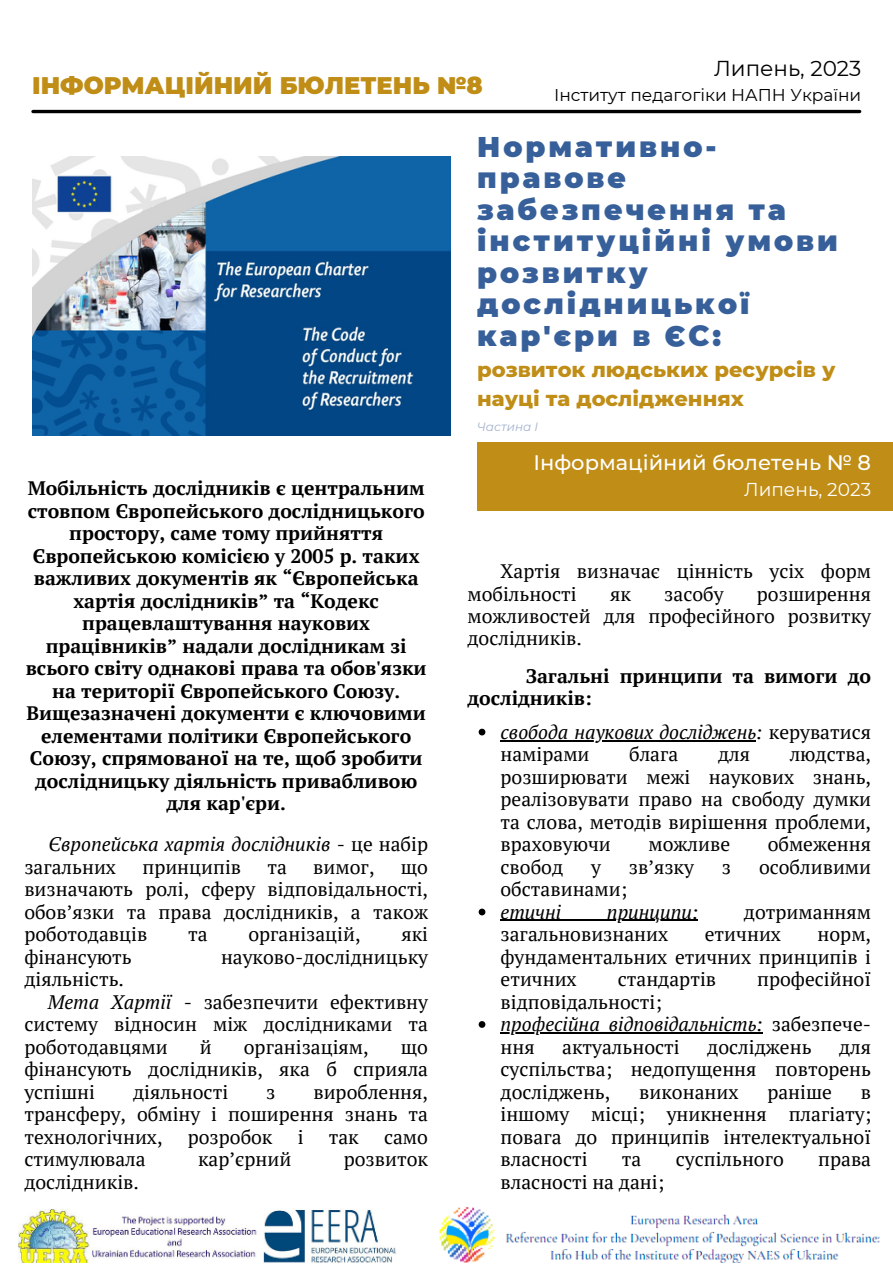
<style>
.page{position:relative;width:893px;height:1264px;background:#fff}
.page>*{position:absolute;margin:0;border:0;box-sizing:border-box;transform-origin:0 0}
.t1{font:900 28.5px/31.5px "Montserrat";letter-spacing:.105em;color:#37609b}
.t2{font:900 24px "Montserrat";color:#c08d16}
.t3{font:21.6px "Montserrat";color:#000}
.t4{font:800 21px/29.2px "Montserrat";color:#c08d16}
.t5{font:500 21px "Montserrat";color:#fff}
.t6{font:19.5px/22.5px "PT Serif";color:#000;text-align:justify}
.t7{font:700 19.5px/22.5px "PT Serif";color:#000;text-align:center}
.t8{font:italic 19.5px/22.5px "PT Serif";color:#000}
.t9{font:18.6px "Montserrat";color:#fff}
.t10{font:17.1px "Montserrat";color:#000}
.t11{font:italic 12px "Montserrat";color:#a4b2cd}
.s1{font-style:normal}
.s2{font-style:italic}
</style>
<div class="page">
<div style="left:477px;top:442px;width:415px;height:68px;background:#c08d16"></div>
<hr style="left:33px;top:110px;width:826px;height:3px;background:#000">
<img style="left:18px;top:1207px;width:862px;height:55px">
<img style="left:32px;top:156px;width:418px;height:279px">
<svg style="left:478px;top:728px;width:7px;height:7px"></svg>
<hr style="left:500px;top:740px;width:256px;height:1px;background:#000">
<svg style="left:478px;top:908px;width:7px;height:7px"></svg>
<hr style="left:500px;top:919px;width:198px;height:2px;background:#000">
<svg style="left:478px;top:1021px;width:7px;height:6px"></svg>
<hr style="left:500px;top:1032px;width:262px;height:1px;background:#000">
<p class="t3" style="left:714px;top:55px;width:149px">Липень, 2023</p>
<p class="t10" style="left:554px;top:84px;width:309px">Інститут педагогіки НАПН України</p>
<p class="t1" style="left:477px;top:131px;width:362px">Нормативно&shy;правове забезпечення та інституційні умови розвитку дослідницької кар'єри в ЄС:</p>
<p class="t4" style="left:477px;top:355px;width:360px">розвиток людських ресурсів у науці та дослідженнях</p>
<p class="t2" style="left:32px;top:71px;width:452px">ІНФОРМАЦІЙНИЙ БЮЛЕТЕНЬ №8</p>
<p class="t7" style="left:26px;top:476px;width:402px">Мобільність дослідників є центральним стовпом Європейського дослідницького простору, саме тому прийняття Європейською комісією у 2005 р. таких важливих документів як “Європейська хартія дослідників” та “Кодекс працевлаштування наукових працівників” надали дослідникам зі всього світу однакові права та обов'язки на території Європейського Союзу.<br>Вищезазначені документи є ключовими елементами політики Європейського Союзу, спрямованої на те, щоб зробити дослідницьку діяльність привабливою для кар'єри.</p>
<p class="t8" style="left:24px;top:832px;width:405px;text-indent:24px">Європейська хартія дослідників <span class="s1">- це набір загальних</span></p>
<p class="t6" style="left:142px;top:855px;width:100px">принципів</p>
<p class="t6" style="left:267px;top:855px;width:21px">та</p>
<p class="t6" style="left:313px;top:855px;width:63px">вимог,</p>
<p class="t6" style="left:24px;top:855px;width:405px;text-indent:376px">що визначають ролі, сферу відповідальності, обов’язки та права дослідників, а також роботодавців</p>
<p class="t6" style="left:188px;top:922px;width:21px">та</p>
<p class="t6" style="left:248px;top:922px;width:114px">організацій,</p>
<p class="t6" style="left:401px;top:922px;width:28px">які</p>
<p class="t6" style="left:24px;top:945px;width:109px">фінансують</p>
<p class="t6" style="left:221px;top:945px;width:208px">науково-дослідницьку</p>
<p class="t6" style="left:24px;top:967px;width:101px">діяльність.</p>
<p class="t6" style="left:24px;top:990px;width:405px;text-indent:23px"><span class="s2">Мета Хартії</span> - забезпечити ефективну систему відносин між дослідниками та роботодавцями</p>
<p class="t6" style="left:200px;top:1035px;width:13px">й</p>
<p class="t6" style="left:244px;top:1035px;width:126px">організаціям,</p>
<p class="t6" style="left:24px;top:1035px;width:405px;text-indent:376px">що фінансують дослідників, яка б сприяла успішні</p>
<p class="t6" style="left:24px;top:1080px;width:405px;text-indent:289px">вироблення, трансферу, обміну і поширення знань та технологічних,</p>
<p class="t6" style="left:133px;top:1080px;width:97px">діяльності</p>
<p class="t6" style="left:266px;top:1080px;width:11px">з</p>
<p class="t6" style="left:188px;top:1125px;width:86px">розробок</p>
<p class="t6" style="left:298px;top:1125px;width:7px">і</p>
<p class="t6" style="left:329px;top:1125px;width:32px">так</p>
<p class="t6" style="left:384px;top:1125px;width:45px">само</p>
<p class="t6" style="left:24px;top:1147px;width:123px">стимулювала</p>
<p class="t6" style="left:198px;top:1147px;width:95px">кар’єрний</p>
<p class="t6" style="left:344px;top:1147px;width:86px">розвиток</p>
<p class="t6" style="left:24px;top:1169px;width:116px">дослідників.</p>
<p class="t11" style="left:477px;top:419px;width:62px">Частина І</p>
<p class="t5" style="left:533px;top:450px;width:339px">Інформаційний бюлетень № 8</p>
<p class="t9" style="left:744px;top:478px;width:128px">Липень, 2023</p>
<p class="t6" style="left:467px;top:559px;width:405px;text-indent:33px">Хартія визначає цінність усіх форм мобільності</p>
<p class="t6" style="left:610px;top:582px;width:22px">як</p>
<p class="t6" style="left:664px;top:582px;width:61px">засобу</p>
<p class="t6" style="left:467px;top:582px;width:405px;text-indent:289px">розширення можливостей для професійного розвитку дослідників.</p>
<p class="t7" style="left:467px;top:664px;width:405px;text-align:left;text-indent:58px">Загальні принципи та вимоги до дослідників:</p>
<p class="t8" style="left:500px;top:720px;width:372px">свобода наукових досліджень: <span class="s1">керуватися намірами</span></p>
<p class="t6" style="left:629px;top:742px;width:51px">блага</p>
<p class="t6" style="left:718px;top:742px;width:34px">для</p>
<p class="t6" style="left:500px;top:742px;width:372px;text-indent:289px">людства, розширювати межі наукових знань, реалізовувати право на свободу думки та слова, методів вирішення проблеми, враховуючи</p>
<p class="t6" style="left:648px;top:832px;width:83px">можливе</p>
<p class="t6" style="left:767px;top:832px;width:105px">обмеження</p>
<p class="t6" style="left:500px;top:855px;width:64px">свобод</p>
<p class="t6" style="left:591px;top:855px;width:11px">у</p>
<p class="t6" style="left:628px;top:855px;width:67px">зв’язку</p>
<p class="t6" style="left:721px;top:855px;width:11px">з</p>
<p class="t6" style="left:759px;top:855px;width:114px">особливими</p>
<p class="t6" style="left:500px;top:877px;width:128px">обставинами;</p>
<p class="t8" style="left:500px;top:900px;width:62px">етичні</p>
<p class="t8" style="left:607px;top:900px;width:93px">принципи:</p>
<p class="t6" style="left:744px;top:900px;width:129px">дотриманням</p>
<p class="t6" style="left:500px;top:922px;width:169px">загальновизнаних</p>
<p class="t6" style="left:704px;top:922px;width:78px">етичних</p>
<p class="t6" style="left:500px;top:922px;width:372px;text-indent:317px">норм, фундаментальних етичних принципів і етичних</p>
<p class="t6" style="left:617px;top:967px;width:100px">стандартів</p>
<p class="t6" style="left:757px;top:967px;width:115px">професійної</p>
<p class="t6" style="left:500px;top:990px;width:163px">відповідальності;</p>
<p class="t8" style="left:500px;top:1012px;width:372px">професійна відповідальність: <span class="s1">забезпече&shy;ння</span></p>
<p class="t6" style="left:562px;top:1035px;width:119px">актуальності</p>
<p class="t6" style="left:707px;top:1035px;width:106px">досліджень</p>
<p class="t6" style="left:500px;top:1035px;width:372px;text-indent:338px">для суспільства; недопущення повторень досліджень,</p>
<p class="t6" style="left:639px;top:1080px;width:101px">виконаних</p>
<p class="t6" style="left:767px;top:1080px;width:66px">раніше</p>
<p class="t6" style="left:500px;top:1080px;width:372px;text-indent:360px">в іншому місці; уникнення плагіату; повага до принципів інтелектуальної власності</p>
<p class="t6" style="left:622px;top:1147px;width:21px">та</p>
<p class="t6" style="left:675px;top:1147px;width:110px">суспільного</p>
<p class="t6" style="left:818px;top:1147px;width:54px">права</p>
<p class="t6" style="left:500px;top:1169px;width:165px">власності на дані;</p>
</div>
